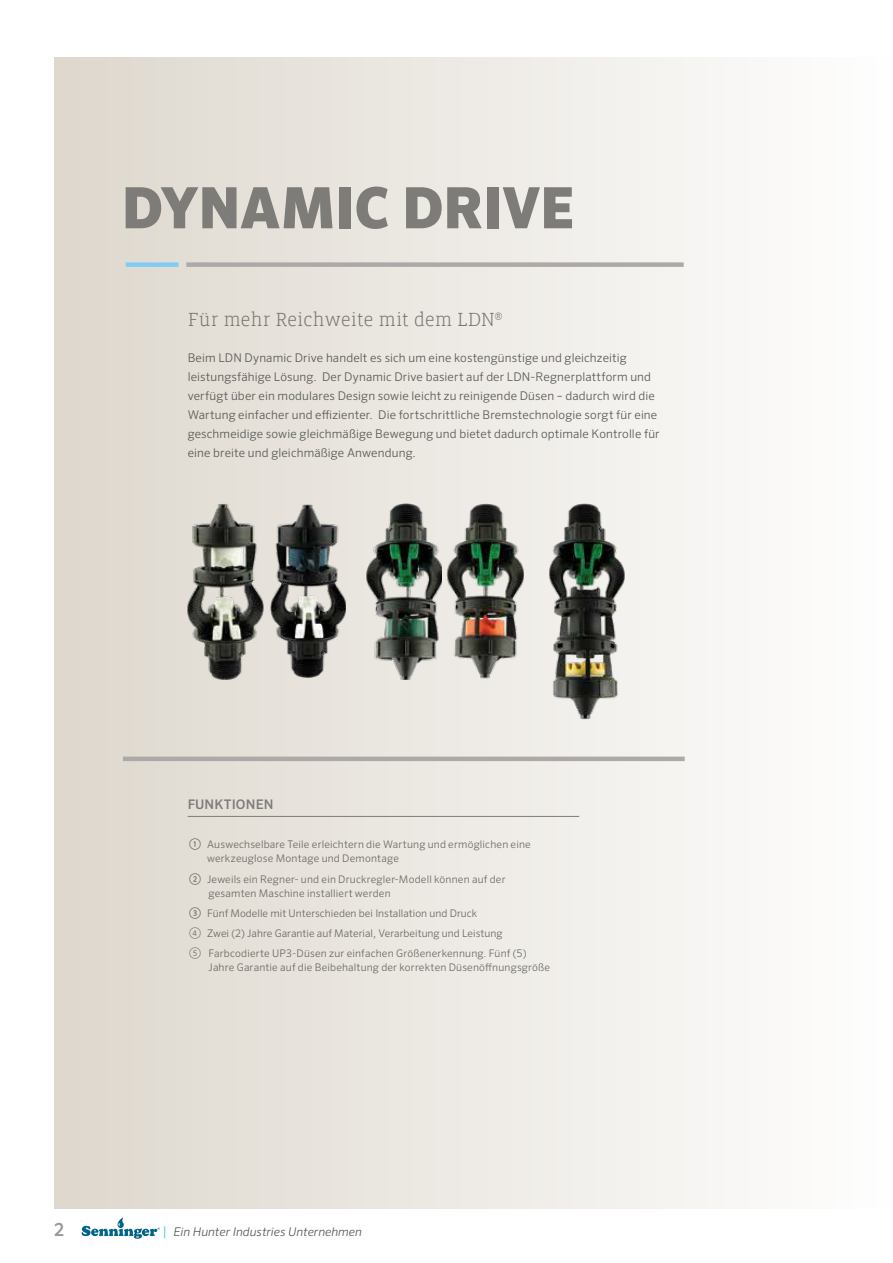
<style>
.page{position:relative;width:893px;height:1263px;background:#fff}
.page>*{position:absolute;margin:0;border:0;box-sizing:border-box;transform-origin:0 0}
.t1{font:900 57px "Sero Pro";letter-spacing:-.01em;color:#7e7c79}
.t2{font:300 19.5px "Vista Slab";color:#777572}
.t3{font:500 18px "Sero Pro";color:#9c9896}
.t4{font:500 13.2px "Sero Pro";letter-spacing:.01em;color:#7e7c79}
.t5{font:300 12px/19.2px "Sero Pro";letter-spacing:.01em;color:#585956}
.t6{font:italic 300 12px "Sero Pro";color:#585956}
.t7{font:300 10.5px/13.5px "Sero Pro";letter-spacing:.015em;color:#6a6966}
.s1{font-weight:400;font-size:12px;color:#585956}
.s2{font-size:12px}
.s3{font-style:normal;font-size:13.5px;color:#4cc0ef}
</style>
<div class="page">
<div style="left:54px;top:57px;width:839px;height:1152px;background:linear-gradient(to right,#ddd7cd,#fefefe)"></div>
<hr style="left:123px;top:757px;width:562px;height:4px;background:#aca9a7">
<div style="left:186px;top:262px;width:498px;height:5px;background:#aca9a7"></div>
<div style="left:126px;top:262px;width:53px;height:5px;background:#81cdf2"></div>
<hr style="left:188px;top:816px;width:391px;height:1px;background:#7e7c79">
<svg style="left:82px;top:1217px;width:78px;height:22px"></svg>
<img style="left:188px;top:503px;width:75px;height:178px">
<img style="left:271px;top:503px;width:74px;height:176px">
<img style="left:446px;top:503px;width:77px;height:180px">
<img style="left:366px;top:502px;width:76px;height:178px">
<img style="left:549px;top:501px;width:75px;height:220px">
<h1 class="t1" style="left:122px;top:173px;width:454px">DYNAMIC DRIVE</h1>
<h2 class="t2" style="left:188px;top:310px;width:317px">Für mehr Reichweite mit dem LDN<sup>®</sup></h2>
<p class="t5" style="left:188px;top:348px;width:474px">Beim LDN Dynamic Drive handelt es sich um eine kostengünstige und gleichzeitig leistungsfähige Lösung. Der Dynamic Drive basiert auf der LDN-Regnerplattform und verfügt über ein modulares Design sowie leicht zu reinigende Düsen – dadurch wird die Wartung einfacher und effizienter. Die fortschrittliche Bremstechnologie sorgt für eine geschmeidige sowie gleichmäßige Bewegung und bietet dadurch optimale Kontrolle für eine breite und gleichmäßige Anwendung.</p>
<h3 class="t3" style="left:54px;top:1219px;width:12px">2</h3>
<p class="t4" style="left:188px;top:797px;width:87px">FUNKTIONEN</p>
<p class="t7" style="left:207px;top:838px;width:325px;text-indent:-18px"><span class="s1">①</span> Auswechselbare Teile erleichtern die Wartung und ermöglichen eine werkzeuglose Montage und Demontage</p>
<p class="t7" style="left:209px;top:872px;width:298px;text-indent:-19px"><span class="s1">②</span> Jeweils ein Regner- und ein Druckregler-Modell können auf der gesamten Maschine installiert werden</p>
<p class="t7" style="left:189px;top:903px;width:339px;line-height:20.2px"><span class="s1">③</span> Fünf Modelle mit Unterschieden bei Installation und Druck<br><span class="s2">④</span> Zwei (2) Jahre Garantie auf Material, Verarbeitung und Leistung<br><span class="s2">⑤</span> Farbcodierte UP3-Düsen zur einfachen Größenerkennung. Fünf (5)</p>
<p class="t7" style="left:209px;top:960px;width:343px">Jahre Garantie auf die Beibehaltung der korrekten Düsenöffnungsgröße</p>
<p class="t6" style="left:163px;top:1224px;width:201px"><span class="s3">|</span> Ein Hunter Industries Unternehmen</p>
</div>
